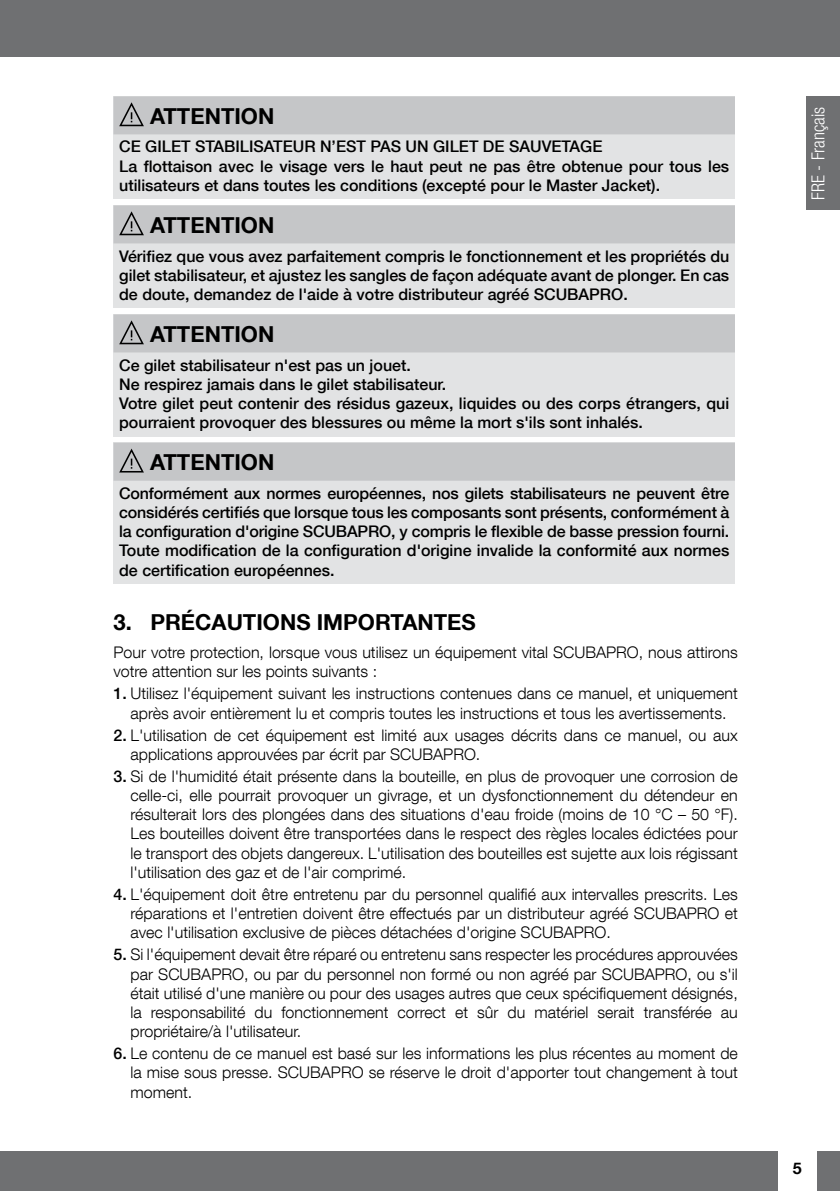
<style>
.page{position:relative;width:840px;height:1191px;background:#fff}
.page>*{position:absolute;margin:0;border:0;box-sizing:border-box;transform-origin:0 0}
.t1{font:700 22px "Helvetica Neue LT Com";color:#000}
.t2{font:300 condensed 18px "Helvetica Neue LT Com";color:#fff}
.t3{font:300 16px/19.2px "Helvetica Neue LT Com";color:#000;text-align:justify}
.t4{font:500 16px/19.2px "Helvetica Neue LT Com";color:#000}
.t5{font:700 16px "Helvetica Neue LT Com";color:#000}
.s1{font-weight:500}
</style>
<div class="page">
<div style="left:0;top:0;width:839px;height:57px;background:#6f7072"></div>
<div style="left:0;top:1151px;width:777px;height:40px;background:#6f7072"></div>
<div style="left:816px;top:1151px;width:23px;height:40px;background:#6f7072"></div>
<div style="left:805px;top:96px;width:34px;height:114px;background:#6f7072"></div>
<div style="left:113px;top:96px;width:621px;height:103px;background:#e2e3e4"></div>
<div style="left:113px;top:96px;width:621px;height:38px;background:#c5c6c8"></div>
<svg style="left:119px;top:102px;width:25px;height:24px"></svg>
<div style="left:113px;top:205px;width:621px;height:103px;background:#e2e3e4"></div>
<div style="left:113px;top:205px;width:621px;height:38px;background:#c5c6c8"></div>
<svg style="left:119px;top:211px;width:25px;height:24px"></svg>
<div style="left:113px;top:314px;width:621px;height:123px;background:#e2e3e4"></div>
<div style="left:113px;top:314px;width:621px;height:38px;background:#c5c6c8"></div>
<svg style="left:119px;top:320px;width:25px;height:24px"></svg>
<div style="left:113px;top:443px;width:621px;height:141px;background:#e2e3e4"></div>
<div style="left:113px;top:443px;width:621px;height:38px;background:#c5c6c8"></div>
<svg style="left:119px;top:448px;width:25px;height:24px"></svg>
<h1 class="t1" style="left:150px;top:107px;width:126px">ATTENTION</h1>
<p class="t4" style="left:119px;top:139px;width:611px">CE GILET STABILISATEUR N’EST PAS UN GILET DE SAUVETAGE<br>La flottaison avec le visage vers le haut peut ne pas être obtenue pour tous les utilisateurs et dans toutes les conditions (excepté pour le Master Jacket).</p>
<h1 class="t1" style="left:150px;top:216px;width:126px">ATTENTION</h1>
<p class="t4" style="left:119px;top:246px;width:611px;text-align:justify">Vérifiez que vous avez parfaitement compris le fonctionnement et les propriétés du gilet stabilisateur, et ajustez les sangles de façon adéquate avant de plonger. En cas de doute, demandez de l'aide à votre distributeur agréé SCUBAPRO.</p>
<h1 class="t1" style="left:150px;top:325px;width:126px">ATTENTION</h1>
<p class="t4" style="left:119px;top:357px;width:611px">Ce gilet stabilisateur n'est pas un jouet.<br>Ne respirez jamais dans le gilet stabilisateur.<br>Votre gilet peut contenir des résidus gazeux, liquides ou des corps étrangers, qui pourraient provoquer des blessures ou même la mort s'ils sont inhalés.</p>
<h1 class="t1" style="left:150px;top:454px;width:126px">ATTENTION</h1>
<p class="t4" style="left:119px;top:483px;width:611px;text-align:justify">Conformément aux normes européennes, nos gilets stabilisateurs ne peuvent être considérés certifiés que lorsque tous les composants sont présents, conformément à la configuration d'origine SCUBAPRO, y compris le flexible de basse pression fourni.<br>Toute modification de la configuration d'origine invalide la conformité aux normes de certification européennes.</p>
<h1 class="t1" style="left:113px;top:614px;width:363px">3. PRÉCAUTIONS IMPORTANTES</h1>
<p class="t3" style="left:113px;top:642px;width:625px">Pour votre protection, lorsque vous utilisez un équipement vital SCUBAPRO, nous attirons votre attention sur les points suivants :</p>
<p class="t3" style="left:113px;top:683px;width:625px;text-align:center"><span class="s1">1.</span> Utilisez l'équipement suivant les instructions contenues dans ce manuel, et uniquement après avoir entièrement lu et compris toutes les instructions et tous les avertissements.</p>
<p class="t3" style="left:130px;top:725px;width:608px;text-indent:-17px"><span class="s1">2.</span> L'utilisation de cet équipement est limité aux usages décrits dans ce manuel, ou aux applications approuvées par écrit par SCUBAPRO.</p>
<p class="t3" style="left:130px;top:766px;width:608px;text-indent:-17px"><span class="s1">3.</span> Si de l'humidité était présente dans la bouteille, en plus de provoquer une corrosion de celle-ci, elle pourrait provoquer un givrage, et un dysfonctionnement du détendeur en résulterait lors des plongées dans des situations d'eau froide (moins de 10 °C – 50 °F).<br>Les bouteilles doivent être transportées dans le respect des règles locales édictées pour le transport des objets dangereux. L'utilisation des bouteilles est sujette aux lois régissant l'utilisation des gaz et de l'air comprimé.</p>
<p class="t3" style="left:130px;top:884px;width:608px;text-indent:-17px"><span class="s1">4.</span> L'équipement doit être entretenu par du personnel qualifié aux intervalles prescrits. Les réparations et l'entretien doivent être effectués par un distributeur agréé SCUBAPRO et avec l'utilisation exclusive de pièces détachées d'origine SCUBAPRO.</p>
<p class="t3" style="left:130px;top:944px;width:608px;text-indent:-17px"><span class="s1">5.</span> Si l'équipement devait être réparé ou entretenu sans respecter les procédures approuvées par SCUBAPRO, ou par du personnel non formé ou non agréé par SCUBAPRO, ou s'il était utilisé d'une manière ou pour des usages autres que ceux spécifiquement désignés, la responsabilité du fonctionnement correct et sûr du matériel serait transférée au propriétaire/à l'utilisateur.</p>
<p class="t3" style="left:130px;top:1045px;width:608px;text-indent:-17px"><span class="s1">6.</span> Le contenu de ce manuel est basé sur les informations les plus récentes au moment de la mise sous presse. SCUBAPRO se réserve le droit d'apporter tout changement à tout moment.</p>
<p class="t2" style="left:811px;top:200px;width:94px;rotate:-90deg">FRE - Français</p>
<p class="t5" style="left:792px;top:1162px;width:10px">5</p>
</div>
